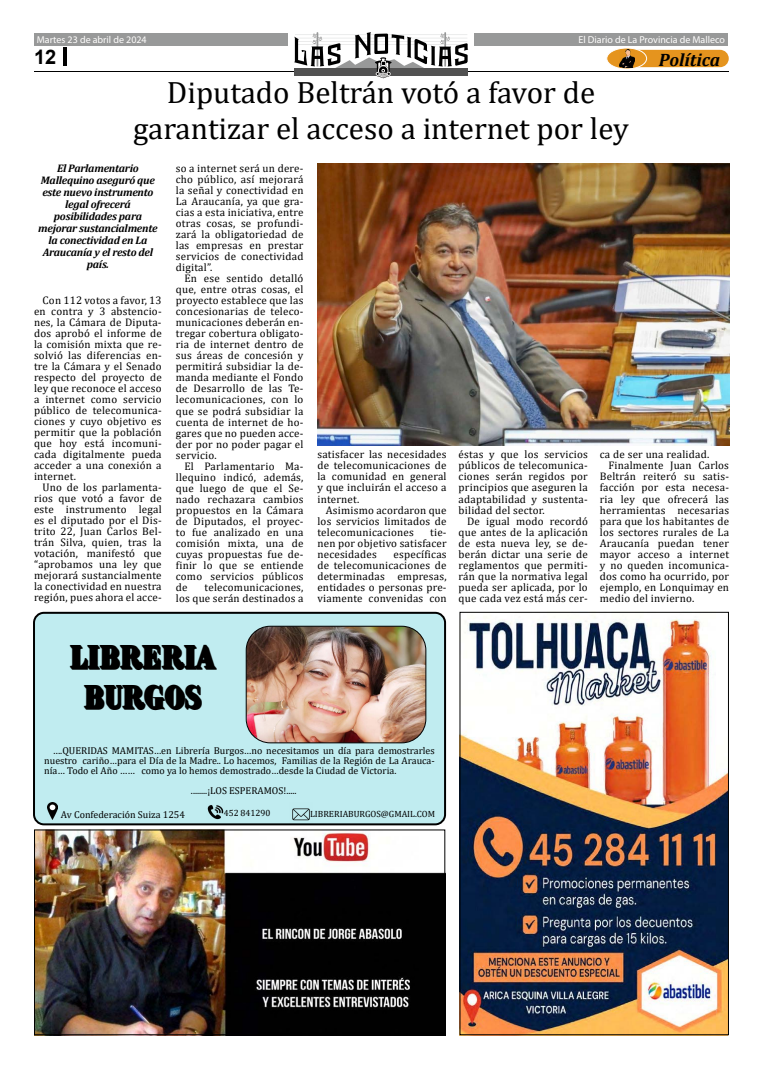
<style>
.page{position:relative;width:780px;height:1092px;background:#fff}
.page>*{position:absolute;margin:0;border:0;box-sizing:border-box;transform-origin:0 0}
.t1{font:31px/36px "Cambria";color:#000;text-align:center}
.t2{font:27px/40px "Brim Narrow Half Extrude";letter-spacing:-.005em;color:#000;text-align:center}
.t3{font:700 20px "Arial";color:#000}
.t4{font:italic 700 18px "Cambria";color:#000}
.t5{font:11px/11px "Cambria Math";letter-spacing:.02em;color:#000;text-align:justify}
.t6{font:italic 700 11px/12px "Cambria";letter-spacing:-.02em;color:#000;text-align:center}
.t7{font:10px/10px "Cambria Math";color:#000;text-align:justify}
.t8{font:10px "Myriad Pro";color:#fffefd}
.t9{font:9px "Cambria Math";color:#000}
</style>
<div class="page">
<div style="left:34px;top:34px;width:254px;height:12px;background:#989999"></div>
<div style="left:474px;top:34px;width:254px;height:12px;background:#989999"></div>
<hr style="left:34px;top:71px;width:694px;height:1px;background:#000">
<svg style="left:294px;top:32px;width:174px;height:46px"></svg>
<hr style="left:63px;top:47px;width:3px;height:19px;background:#000">
<img style="left:459px;top:611px;width:270px;height:424px">
<img style="left:34px;top:829px;width:412px;height:206px">
<div style="left:34px;top:612px;width:411px;height:212px;background:#c0ecf0;border-radius:10px"></div>
<div style="left:33px;top:611px;width:413px;height:214px;border:2px solid #000;border-radius:10px"></div>
<img style="left:246px;top:627px;width:180px;height:115px">
<div style="left:246px;top:625px;width:180px;height:118px;border:1px solid #000;border-radius:24px"></div>
<img style="left:207px;top:805px;width:17px;height:14px">
<img style="left:290px;top:808px;width:22px;height:16px">
<img style="left:47px;top:802px;width:11px;height:17px">
<img style="left:317px;top:163px;width:412px;height:282px">
<div style="left:622px;top:50px;width:106px;height:17px;background:#e5941e;border-radius:9px"></div>
<svg style="left:606px;top:48px;width:40px;height:21px"></svg>
<div style="left:606px;top:47px;width:41px;height:22px;border:1px solid #fffefd;border-radius:50%"></div>
<img style="left:619px;top:49px;width:15px;height:19px">
<p class="t8" style="left:37px;top:34px;width:111px">Martes 23 de abril de 2024</p>
<p class="t8" style="left:578px;top:34px;width:148px">El Diario de La Provincia de Malleco</p>
<h3 class="t3" style="left:34px;top:43px;width:24px">12</h3>
<h1 class="t1" style="left:133px;top:75px;width:497px">Diputado Beltrán votó a favor de garantizar el acceso a internet por ley</h1>
<h3 class="t4" style="left:659px;top:47px;width:63px">Política</h3>
<p class="t6" style="left:38px;top:161px;width:121px">El Parlamentario<br>Mallequino aseguró que este nuevo instrumento legal ofrecerá posibilidades para mejorar sustancialmente la conectividad en La<br>Araucanía y el resto del país.</p>
<p class="t5" style="left:176px;top:163px;width:129px">so a internet será un dere&shy;cho público, así mejorará la señal y conectividad en La Araucanía, ya que gra&shy;cias a esta iniciativa, entre otras cosas, se profundi&shy;zará la obligatoriedad de las empresas en prestar servicios de conectividad digital”.</p>
<p class="t5" style="left:176px;top:273px;width:129px;text-indent:9px">En ese sentido detalló que, entre otras cosas, el proyecto establece que las concesionarias de teleco&shy;municaciones deberán en&shy;tregar cobertura obligato&shy;ria de internet dentro de sus áreas de concesión y permitirá subsidiar la de&shy;manda mediante el Fondo de Desarrollo de las Te&shy;lecomunicaciones, con lo que se podrá subsidiar la cuenta de internet de ho&shy;gares que no pueden acce&shy;der por no poder pagar el servicio.</p>
<p class="t5" style="left:176px;top:460px;width:129px;text-indent:9px">El Parlamentario Ma&shy;llequino indicó, además, que luego de que el Se&shy;nado rechazara cambios propuestos en la Cámara de Diputados, el proyec&shy;to fue analizado en una comisión mixta, una de cuyas propuestas fue de&shy;finir lo que se entiende como servicios públicos de</p>
<p class="t5" style="left:34px;top:295px;width:129px;text-indent:9px">Con 112 votos a favor, 13 en contra y 3 abstencio&shy;nes, la Cámara de Diputa&shy;dos aprobó el informe de la comisión mixta que re&shy;solvió las diferencias en&shy;tre la Cámara y el Senado respecto del proyecto de ley que reconoce el acceso a internet como servicio público de telecomunica&shy;ciones y cuyo objetivo es permitir que la población que hoy está incomuni&shy;cada digitalmente pueda acceder a una conexión a internet.</p>
<p class="t5" style="left:34px;top:482px;width:129px;text-indent:9px">Uno de los parlamenta&shy;rios que votó a favor de este instrumento legal es el diputado por el Dis&shy;trito 22, Juan Carlos Bel&shy;trán Silva, quien, tras la votación, manifestó que “aprobamos una ley que mejorará sustancialmente la conectividad en nuestra región, pues ahora el acce-</p>
<p class="t5" style="left:176px;top:581px;width:129px;text-align:right">telecomunicaciones,<br>los que serán destinados a</p>
<p class="t5" style="left:317px;top:449px;width:131px">satisfacer las necesidades de telecomunicaciones de la comunidad en general y que incluirán el acceso a internet.</p>
<p class="t5" style="left:317px;top:504px;width:131px;text-indent:9px">Asimismo acordaron que los servicios limitados de telecomunicaciones</p>
<p class="t5" style="left:317px;top:526px;width:131px;text-indent:113px">tie&shy;nen por objetivo satisfacer necesidades</p>
<p class="t5" style="left:317px;top:548px;width:131px;text-indent:76px">específicas de telecomunicaciones de determinadas empresas, entidades o personas pre&shy;viamente convenidas con</p>
<p class="t5" style="left:458px;top:449px;width:131px">éstas y que los servicios públicos de telecomunica&shy;ciones serán regidos por principios que aseguren la adaptabilidad y sustenta&shy;bilidad del sector.</p>
<p class="t5" style="left:458px;top:515px;width:131px;text-indent:9px">De igual modo recordó que antes de la aplicación de esta nueva ley, se de&shy;berán dictar una serie de reglamentos que permiti&shy;rán que la normativa legal pueda ser aplicada, por lo que cada vez está más cer-</p>
<p class="t5" style="left:600px;top:449px;width:111px">ca de ser una realidad.</p>
<p class="t5" style="left:608px;top:460px;width:122px">Finalmente Juan Carlos</p>
<p class="t5" style="left:600px;top:471px;width:131px">Beltrán reiteró su satis-</p>
<p class="t5" style="left:600px;top:482px;width:131px">facción por esta necesa-</p>
<p class="t5" style="left:600px;top:493px;width:131px">ria ley que ofrecerá las</p>
<p class="t5" style="left:600px;top:504px;width:131px">herramientas necesarias</p>
<p class="t5" style="left:600px;top:515px;width:131px">para que los habitantes de</p>
<p class="t5" style="left:600px;top:526px;width:131px">los sectores rurales de La</p>
<p class="t5" style="left:600px;top:537px;width:131px">Araucanía puedan tener</p>
<p class="t5" style="left:600px;top:548px;width:131px">mayor acceso a internet</p>
<p class="t5" style="left:600px;top:559px;width:131px">y no queden incomunica-</p>
<p class="t5" style="left:600px;top:570px;width:131px">dos como ha ocurrido, por</p>
<p class="t5" style="left:600px;top:581px;width:131px">ejemplo, en Lonquimay en</p>
<p class="t5" style="left:600px;top:592px;width:96px">medio del invierno.</p>
<h2 class="t2" style="left:69px;top:637px;width:147px">LIBRERIA<br>BURGOS</h2>
<p class="t7" style="left:44px;top:745px;width:392px;text-indent:8px">….QUERIDAS MAMITAS…en Librería Burgos…no necesitamos un día para demostrarles nuestro cariño…para el Día de la Madre.. Lo hacemos, Familias de la Región de La Arauca&shy;nía… Todo el Año …… como ya lo hemos demostrado…desde la Ciudad de Victoria.</p>
<p class="t7" style="left:191px;top:785px;width:107px">........¡LOS ESPERAMOS!.....</p>
<p class="t7" style="left:61px;top:809px;width:125px">Av Confederación Suiza 1254</p>
<p class="t9" style="left:224px;top:807px;width:48px">452 841290</p>
<p class="t9" style="left:310px;top:808px;width:126px">LIBRERIABURGOS@GMAIL.COM</p>
</div>
